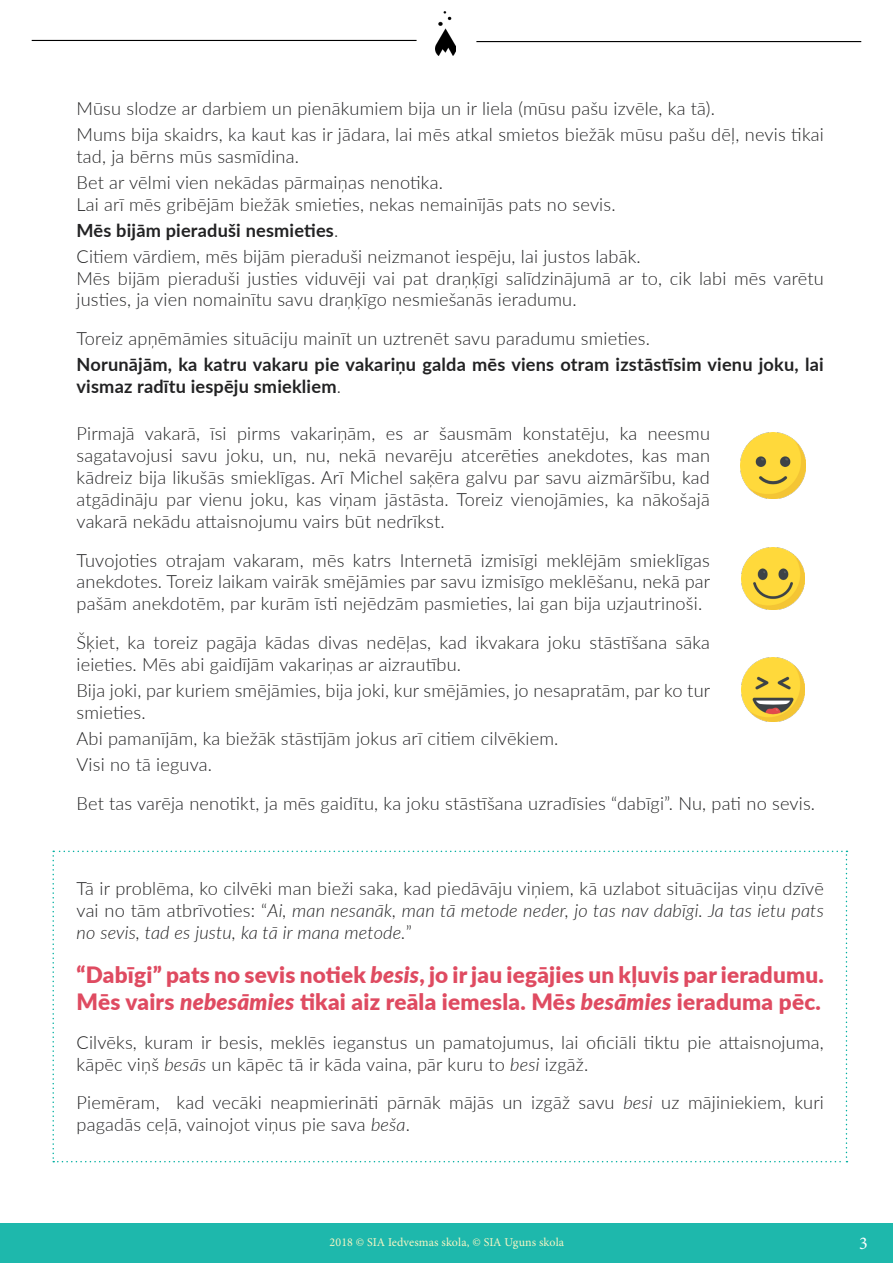
<style>
.page{position:relative;width:893px;height:1263px;background:#fff}
.page>*{position:absolute;margin:0;border:0;box-sizing:border-box;transform-origin:0 0}
.t1{font:900 22.5px/27px "Lato";letter-spacing:.01em;color:#df4b61}
.t2{font:300 18.15px/21.8px "Lato";letter-spacing:.01em;color:#222223}
.t3{font:700 18.15px/21.8px "Lato";letter-spacing:.01em;color:#222223}
.t4{font:18px "Minion Pro";color:#fff}
.t5{font:12px "Minion Pro";letter-spacing:.005em;color:#f6f5c4}
.s1{font-weight:700}
.s2{font-weight:300}
.s3{font-style:italic}
</style>
<div class="page">
<div style="left:0;top:1222px;width:893px;height:41px;background:#1eb8ac"></div>
<hr style="left:32px;top:40px;width:385px;height:1px;background:#000">
<hr style="left:476px;top:41px;width:385px;height:1px;background:#000">
<img style="left:741px;top:547px;width:63px;height:63px">
<img style="left:741px;top:657px;width:63px;height:64px">
<img style="left:740px;top:433px;width:65px;height:65px">
<img style="left:435px;top:12px;width:21px;height:43px">
<svg style="left:52px;top:851px;width:795px;height:311px"></svg>
<p class="t2" style="left:77px;top:95px;width:749px;line-height:26.1px">Mūsu slodze ar darbiem un pienākumiem bija un ir liela (mūsu pašu izvēle, ka tā).<br>Mums bija skaidrs, ka kaut kas ir jādara, lai mēs atkal smietos biežāk mūsu pašu dēļ, nevis tikai</p>
<p class="t2" style="left:77px;top:142px;width:368px;line-height:26.1px">tad, ja bērns mūs sasmīdina.<br>Bet ar vēlmi vien nekādas pārmaiņas nenotika.</p>
<p class="t2" style="left:77px;top:190px;width:566px;line-height:26.1px">Lai arī mēs gribējām biežāk smieties, nekas nemainījās pats no sevis.<br><span class="s1">Mēs bijām pieraduši nesmieties</span>.<br>Citiem vārdiem, mēs bijām pieraduši neizmanot iespēju, lai justos labāk.</p>
<p class="t2" style="left:77px;top:266px;width:749px">Mēs bijām pieraduši justies viduvēji vai pat draņķīgi salīdzinājumā ar to, cik labi mēs varētu justies, ja vien nomainītu savu draņķīgo nesmiešanās ieradumu.</p>
<p class="t2" style="left:77px;top:327px;width:575px">Toreiz apņēmāmies situāciju mainīt un uztrenēt savu paradumu smieties.</p>
<p class="t3" style="left:77px;top:353px;width:749px">Norunājām, ka katru vakaru pie vakariņu galda mēs viens otram izstāstīsim vienu joku, lai vismaz radītu iespēju smiekliem<span class="s2">.</span></p>
<p class="t2" style="left:77px;top:422px;width:635px;text-align:justify">Pirmajā vakarā, īsi pirms vakariņām, es ar šausmām konstatēju, ka neesmu sagatavojusi savu joku, un, nu, nekā nevarēju atcerēties anekdotes, kas man kādreiz bija likušās smieklīgas. Arī Michel saķēra galvu par savu aizmāršību, kad atgādināju par vienu joku, kas viņam jāstāsta. Toreiz vienojāmies, ka nākošajā vakarā nekādu attaisnojumu vairs būt nedrīkst.</p>
<p class="t2" style="left:77px;top:548px;width:635px;text-align:justify">Tuvojoties otrajam vakaram, mēs katrs Internetā izmisīgi meklējām smieklīgas anekdotes. Toreiz laikam vairāk smējāmies par savu izmisīgo meklēšanu, nekā par pašām anekdotēm, par kurām īsti nejēdzām pasmieties, lai gan bija uzjautrinoši.</p>
<p class="t2" style="left:77px;top:631px;width:635px">Šķiet, ka toreiz pagāja kādas divas nedēļas, kad ikvakara joku stāstīšana sāka ieieties. Mēs abi gaidījām vakariņas ar aizrautību.</p>
<p class="t2" style="left:77px;top:679px;width:635px">Bija joki, par kuriem smējāmies, bija joki, kur smējāmies, jo nesapratām, par ko tur smieties.</p>
<p class="t2" style="left:77px;top:725px;width:483px;line-height:26.1px">Abi pamanījām, ka biežāk stāstījām jokus arī citiem cilvēkiem.<br>Visi no tā ieguva.</p>
<p class="t2" style="left:77px;top:792px;width:740px">Bet tas varēja nenotikt, ja mēs gaidītu, ka joku stāstīšana uzradīsies “dabīgi”. Nu, pati no sevis.</p>
<p class="t2" style="left:77px;top:877px;width:749px;text-align:justify">Tā ir problēma, ko cilvēki man bieži saka, kad piedāvāju viņiem, kā uzlabot situācijas viņu dzīvē vai no tām atbrīvoties: “<span class="s3">Ai, man nesanāk, man tā metode neder, jo tas nav dabīgi. Ja tas ietu pats no sevis, tad es justu, ka tā ir mana metode.</span>”</p>
<p class="t1" style="left:77px;top:960px;width:749px">“Dabīgi” pats no sevis notiek <span class="s3">besis</span>, jo ir jau iegājies un kļuvis par ieradumu.<br>Mēs vairs <span class="s3">nebesāmies</span> tikai aiz reāla iemesla. Mēs <span class="s3">besāmies</span> ieraduma pēc.</p>
<p class="t2" style="left:77px;top:1031px;width:749px">Cilvēks, kuram ir besis, meklēs ieganstus un pamatojumus, lai oficiāli tiktu pie attaisnojuma, kāpēc viņš <span class="s3">besās</span> un kāpēc tā ir kāda vaina, pār kuru to <span class="s3">besi</span> izgāž.</p>
<p class="t2" style="left:77px;top:1091px;width:749px">Piemēram, kad vecāki neapmierināti pārnāk mājās un izgāž savu <span class="s3">besi</span> uz mājiniekiem, kuri pagadās ceļā, vainojot viņus pie sava <span class="s3">beša</span>.</p>
<p class="t5" style="left:330px;top:1234px;width:236px">2018 © SIA Iedvesmas skola, © SIA Uguns skola</p>
<p class="t4" style="left:859px;top:1231px;width:10px">3</p>
</div>
